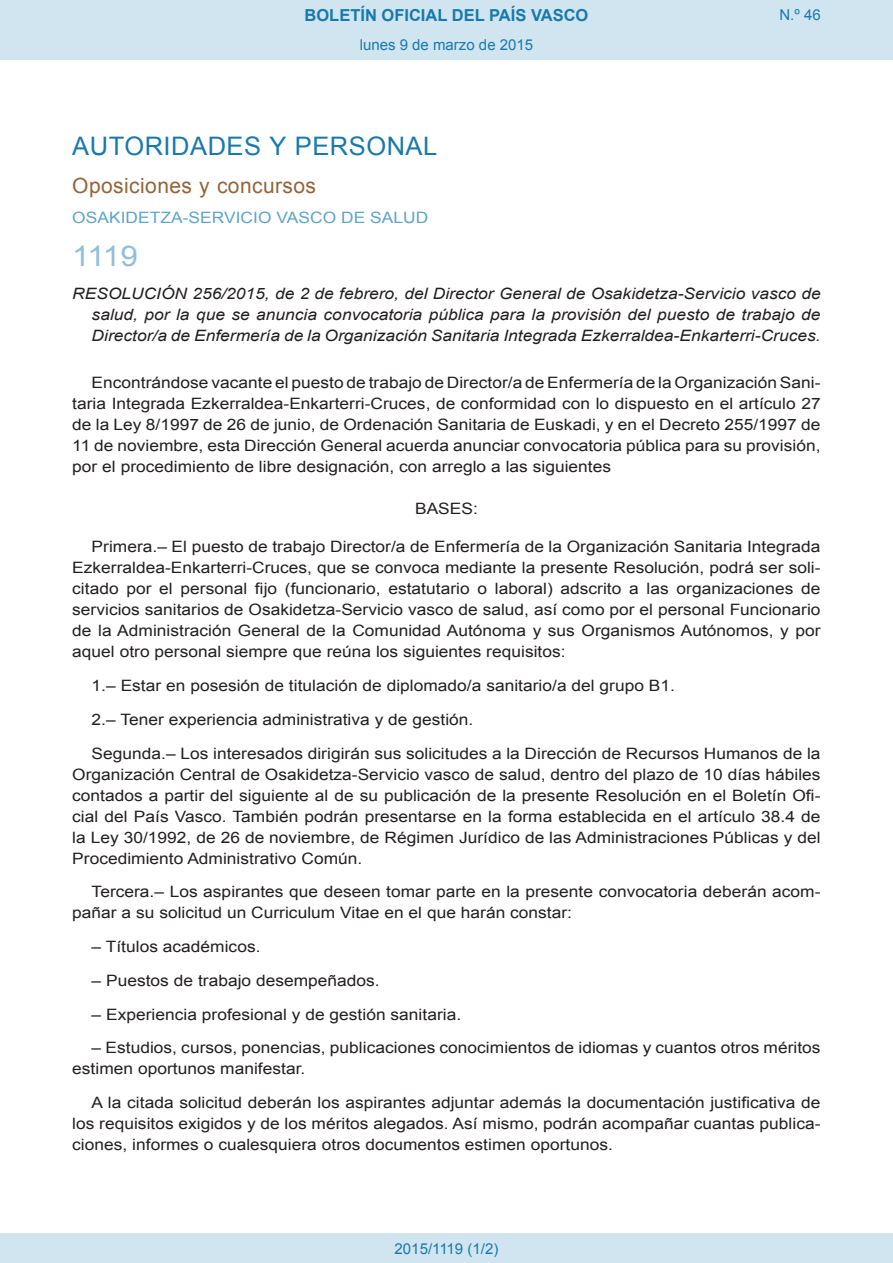
<style>
.page{position:relative;width:893px;height:1263px;background:#fff}
.page>*{position:absolute;margin:0;border:0;box-sizing:border-box;transform-origin:0 0}
.BOPVOrden{font:28.5px "Arial";color:#90c0db;scale:1.11 1}
.BOPVSeccion{font:25.5px "Arial";letter-spacing:.02em;color:#1879ad}
.BOPVSubseccion{font:21px "Arial";letter-spacing:.02em;color:#956338}
.t1{font:700 16.5px "Arial";color:#1879ad}
.BOPVDetalle{font:15.6px/21px "Arial";color:#231f20;text-align:justify;scale:1.11 1}
.BOPVTitulo{font:italic 15.6px/21px "Arial";color:#231f20;text-align:justify;scale:1.11 1}
.BOPVOrganismo{font:15.6px "Arial";letter-spacing:.005em;color:#5ea4ca;scale:1.11 1}
.BOPVClave{font:15.6px "Arial";color:#231f20;scale:1.11 1}
.Paginacion_Centro{font:15px "Arial";color:#1879ad}
</style>
<div class="page">
<div style="left:0;top:0;width:893px;height:60px;background:#d0e5f0"></div>
<div style="left:0;top:1233px;width:893px;height:30px;background:#d0e5f0"></div>
<p class="t1" style="left:305px;top:4px;width:285px">BOLETÍN OFICIAL DEL PAÍS VASCO</p>
<p class="Paginacion_Centro" style="left:360px;top:35px;width:175px">lunes 9 de marzo de 2015</p>
<p class="Paginacion_Centro" style="left:779px;top:5px;width:43px">N.º 46</p>
<p class="BOPVSeccion" style="left:72px;top:129px;width:367px">AUTORIDADES Y PERSONAL</p>
<p class="BOPVSubseccion" style="left:72px;top:171px;width:245px">Oposiciones y concursos</p>
<p class="BOPVOrganismo" style="left:72px;top:207px;width:322px">OSAKIDETZA-SERVICIO VASCO DE SALUD</p>
<p class="BOPVOrden" style="left:72px;top:237px;width:61px">1119</p>
<p class="BOPVTitulo" style="left:92px;top:284px;width:658px;text-indent:-19px">RESOLUCIÓN 256/2015, de 2 de febrero, del Director General de Osakidetza-Servicio vasco de salud, por la que se anuncia convocatoria pública para la provisión del puesto de trabajo de Director/a de Enfermería de la Organización Sanitaria Integrada Ezkerraldea-Enkarterri-Cruces.</p>
<p class="BOPVDetalle" style="left:72px;top:372px;width:676px;text-indent:19px">Encontrándose vacante el puesto de trabajo de Director/a de Enfermería de la Organización Sani&shy;taria Integrada Ezkerraldea-Enkarterri-Cruces, de conformidad con lo dispuesto en el artículo 27 de la Ley 8/1997 de 26 de junio, de Ordenación Sanitaria de Euskadi, y en el Decreto 255/1997 de 11 de noviembre, esta Dirección General acuerda anunciar convocatoria pública para su provisión, por el procedimiento de libre designación, con arreglo a las siguientes</p>
<p class="BOPVClave" style="left:415px;top:498px;width:58px">BASES:</p>
<p class="BOPVDetalle" style="left:72px;top:536px;width:676px;text-indent:19px">Primera.– El puesto de trabajo Director/a de Enfermería de la Organización Sanitaria Integrada Ezkerraldea-Enkarterri-Cruces, que se convoca mediante la presente Resolución, podrá ser soli&shy;citado por el personal fijo (funcionario, estatutario o laboral) adscrito a las organizaciones de servicios sanitarios de Osakidetza-Servicio vasco de salud, así como por el personal Funcionario de la Administración General de la Comunidad Autónoma y sus Organismos Autónomos, y por aquel otro personal siempre que reúna los siguientes requisitos:</p>
<p class="BOPVDetalle" style="left:92px;top:675px;width:527px">1.– Estar en posesión de titulación de diplomado/a sanitario/a del grupo B1.</p>
<p class="BOPVDetalle" style="left:92px;top:709px;width:345px">2.– Tener experiencia administrativa y de gestión.</p>
<p class="BOPVDetalle" style="left:72px;top:743px;width:676px;text-indent:19px">Segunda.– Los interesados dirigirán sus solicitudes a la Dirección de Recursos Humanos de la Organización Central de Osakidetza-Servicio vasco de salud, dentro del plazo de 10 días hábiles contados a partir del siguiente al de su publicación de la presente Resolución en el Boletín Ofi&shy;cial del País Vasco. También podrán presentarse en la forma establecida en el artículo 38.4 de la Ley 30/1992, de 26 de noviembre, de Régimen Jurídico de las Administraciones Públicas y del Procedimiento Administrativo Común.</p>
<p class="BOPVDetalle" style="left:72px;top:881px;width:676px;text-indent:19px">Tercera.– Los aspirantes que deseen tomar parte en la presente convocatoria deberán acom&shy;pañar a su solicitud un Curriculum Vitae en el que harán constar:</p>
<p class="BOPVDetalle" style="left:92px;top:936px;width:154px">– Títulos académicos.</p>
<p class="BOPVDetalle" style="left:92px;top:970px;width:261px">– Puestos de trabajo desempeñados.</p>
<p class="BOPVDetalle" style="left:92px;top:1004px;width:334px">– Experiencia profesional y de gestión sanitaria.</p>
<p class="BOPVDetalle" style="left:72px;top:1037px;width:676px;text-indent:19px">– Estudios, cursos, ponencias, publicaciones conocimientos de idiomas y cuantos otros méritos estimen oportunos manifestar.</p>
<p class="BOPVDetalle" style="left:72px;top:1092px;width:676px;text-indent:19px">A la citada solicitud deberán los aspirantes adjuntar además la documentación justificativa de los requisitos exigidos y de los méritos alegados. Así mismo, podrán acompañar cuantas publica&shy;ciones, informes o cualesquiera otros documentos estimen oportunos.</p>
<p class="Paginacion_Centro" style="left:395px;top:1238px;width:105px">2015/1119 (1/2)</p>
</div>
